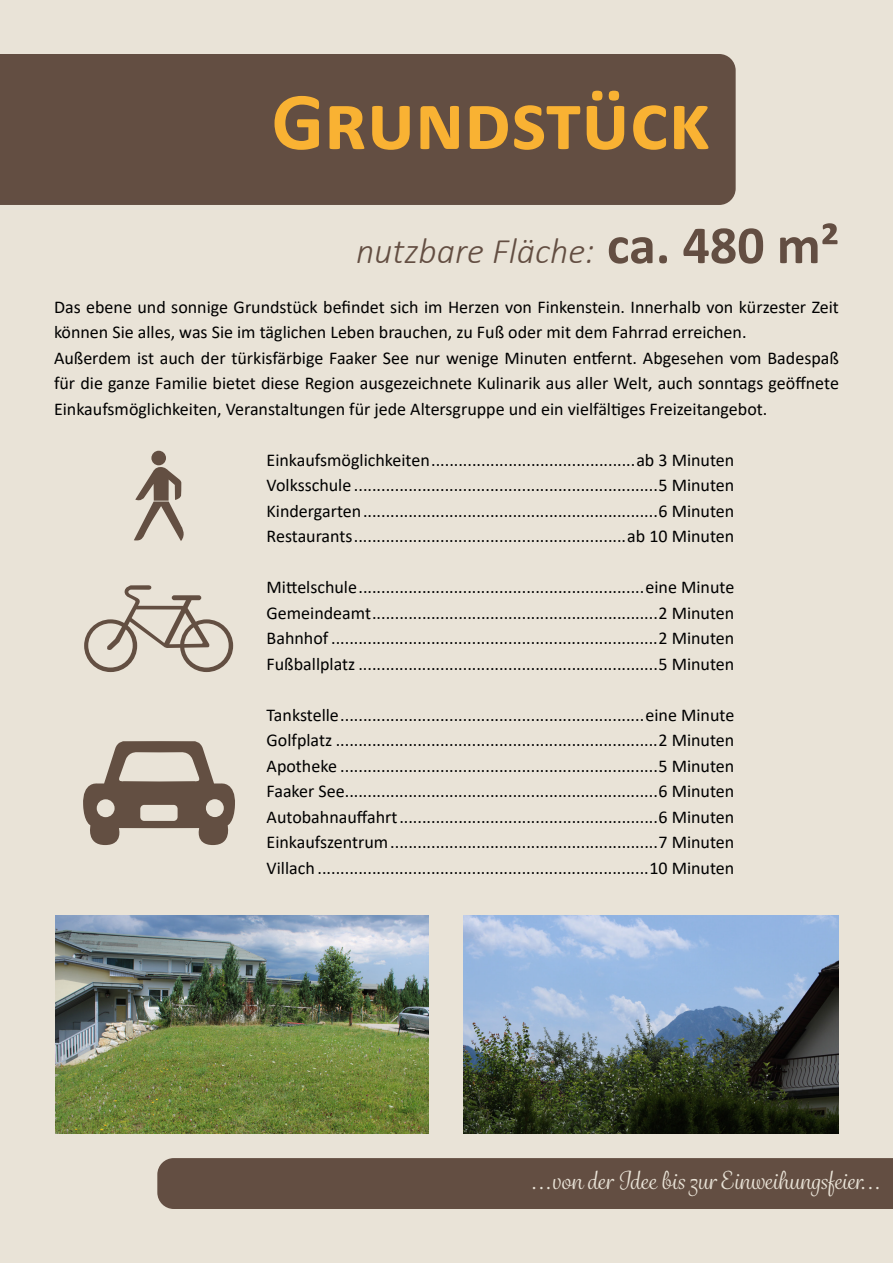
<style>
.page{position:relative;width:893px;height:1263px;background:#e9e3d7}
.page>*{position:absolute;margin:0;border:0;box-sizing:border-box;transform-origin:0 0}
.t1{font:700 82.5px "Calibri";color:#f9b233}
.t2{font:italic 300 36px "Calibri";color:#634e42}
.t3{font:24px "Grafolita Script";color:#e9e3d7}
.t4{font:18px/25.5px "Calibri";color:#000;text-align:justify}
.s1{font-weight:700;font-style:normal;font-size:54px}
</style>
<div class="page">
<div style="left:0;top:54px;width:736px;height:151px;background:#634e42"></div>
<img style="left:55px;top:916px;width:373px;height:217px">
<img style="left:463px;top:916px;width:376px;height:217px">
<div style="left:157px;top:1158px;width:736px;height:51px;background:#634e42"></div>
<svg style="left:134px;top:467px;width:50px;height:74px"></svg>
<div style="left:151px;top:451px;width:15px;height:14px;background:#634f42;border-radius:50%"></div>
<svg style="left:84px;top:585px;width:149px;height:87px"></svg>
<svg style="left:83px;top:741px;width:152px;height:104px"></svg>
<h1 class="t1" style="left:272px;top:63px;width:440px">Grundstück</h1>
<h2 class="t2" style="left:356px;top:229px;width:484px">nutzbare Fläche: <span class="s1">ca. 480 m²</span></h2>
<p class="t4" style="left:54px;top:293px;width:786px;text-align:left">Das ebene und sonnige Grundstück befindet sich im Herzen von Finkenstein. Innerhalb von kürzester Zeit können Sie alles, was Sie im täglichen Leben brauchen, zu Fuß oder mit dem Fahrrad erreichen.<br>Außerdem ist auch der türkisfärbige Faaker See nur wenige Minuten entfernt. Abgesehen vom Badespaß für die ganze Familie bietet diese Region ausgezeichnete Kulinarik aus aller Welt, auch sonntags geöffnete Einkaufsmöglichkeiten, Veranstaltungen für jede Altersgruppe und ein vielfältiges Freizeitangebot.</p>
<p class="t4" style="left:267px;top:446px;width:469px">Einkaufsmöglichkeiten.............................................ab 3 Minuten Volksschule ...................................................................5 Minuten Kindergarten.................................................................6 Minuten Restaurants............................................................ab 10 Minuten</p>
<p class="t4" style="left:267px;top:574px;width:469px">Mittelschule...............................................................eine Minute Gemeindeamt...............................................................2 Minuten Bahnhof ........................................................................2 Minuten Fußballplatz ..................................................................5 Minuten</p>
<p class="t4" style="left:267px;top:701px;width:469px">Tankstelle...................................................................eine Minute Golfplatz .......................................................................2 Minuten Apotheke ......................................................................5 Minuten Faaker See.....................................................................6 Minuten Autobahnauffahrt.........................................................6 Minuten Einkaufszentrum...........................................................7 Minuten Villach .........................................................................10 Minuten</p>
<h3 class="t3" style="left:531px;top:1165px;width:352px">...von der Idee bis zur Einweihungsfeier...</h3>
</div>
